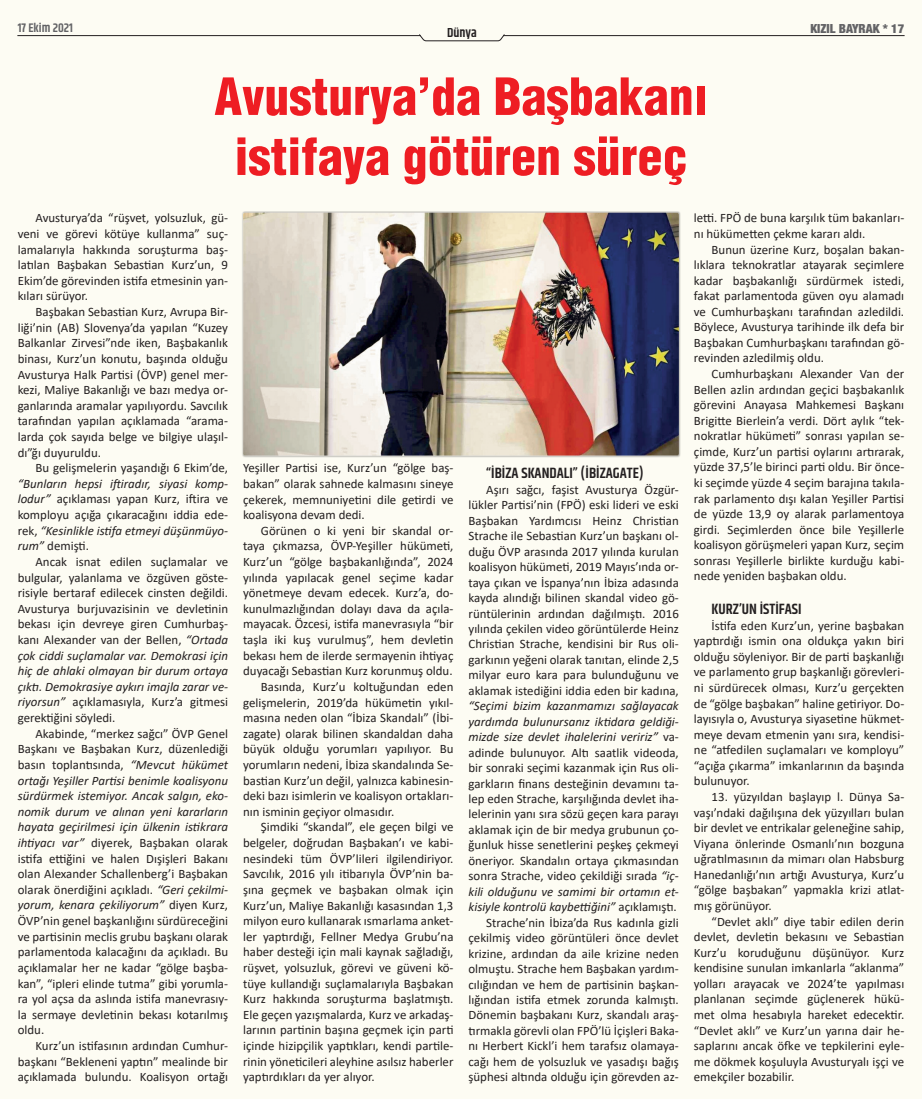
<style>
.page{position:relative;width:922px;height:1099px;background:#fff}
.page>*{position:absolute;margin:0;border:0;box-sizing:border-box;transform-origin:0 0}
.ana_başlık{font:900 condensed 50px/60px "Helvetica";color:#ee1d23;text-align:center}
.ara_başlık{font:600 15px "Khand";color:#231f20}
.t1{font:600 13.12px "Khand";color:#231f20}
.t2{font:12.88px/15.6px "Calibri";color:#231f20;text-align:justify}
.t3{font:900 condensed 12.5px "Helvetica Neue";color:#636366}
.t4{font:600 12.5px "Khand";color:#636366}
.s1{font-style:italic}
</style>
<div class="page">
<div style="left:0;top:0;width:921px;height:1098px;background:#fdfcf3"></div>
<hr style="left:18px;top:35px;width:402px;height:1px;background:#231f20">
<hr style="left:503px;top:35px;width:400px;height:1px;background:#231f20">
<svg style="left:419px;top:34px;width:85px;height:7px"></svg>
<div style="left:241px;top:211px;width:439px;height:246px;background:#231f20;opacity:.4"></div>
<img style="left:243px;top:213px;width:435px;height:242px">
<p class="t4" style="left:18px;top:20px;width:57px">17 Ekim 2021</p>
<p class="t3" style="left:810px;top:20px;width:95px">KIZIL BAYRAK * 17</p>
<p class="t1" style="left:447px;top:24px;width:31px">Dünya</p>
<p class="ana_başlık" style="left:214px;top:66px;width:494px">Avusturya’da Başbakanı istifaya götüren süreç</p>
<p class="t2" style="left:18px;top:210px;width:212px;text-indent:18px">Avusturya’da “rüşvet, yolsuzluk, gü&shy;veni ve görevi kötüye kullanma” suç&shy;lamalarıyla hakkında soruşturma baş&shy;latılan Başbakan Sebastian Kurz’un, 9<br>Ekim’de görevinden istifa etmesinin yan&shy;kıları sürüyor.</p>
<p class="t2" style="left:18px;top:303px;width:212px;text-indent:18px">Başbakan Sebastian Kurz, Avrupa Bir&shy;liği’nin (AB) Slovenya’da yapılan “Kuzey Balkanlar Zirvesi”nde iken, Başbakanlık binası, Kurz’un konutu, başında olduğu Avusturya Halk Partisi (ÖVP) genel mer&shy;kezi, Maliye Bakanlığı ve bazı medya or&shy;ganlarında aramalar yapılıyordu. Savcılık tarafından yapılan açıklamada “arama&shy;larda çok sayıda belge ve bilgiye ulaşıl&shy;dı”ğı duyuruldu.</p>
<p class="t2" style="left:18px;top:460px;width:212px;text-indent:18px">Bu gelişmelerin yaşandığı 6 Ekim’de, <span class="s1">“Bunların hepsi iftiradır, siyasi komp&shy;lodur”</span> açıklaması yapan Kurz, iftira ve komployu açığa çıkaracağını iddia ede&shy;rek, <span class="s1">“Kesinlikle istifa etmeyi düşünmüyo&shy;rum”</span> demişti.</p>
<p class="t2" style="left:18px;top:553px;width:212px;text-indent:18px">Ancak isnat edilen suçlamalar ve bulgular, yalanlama ve özgüven göste&shy;risiyle bertaraf edilecek cinsten değildi.<br>Avusturya burjuvazisinin ve devletinin bekası için devreye giren Cumhurbaş&shy;kanı Alexander van der Bellen, <span class="s1">“Ortada çok ciddi suçlamalar var. Demokrasi için hiç de ahlaki olmayan bir durum ortaya çıktı. Demokrasiye aykırı imajla zarar ve&shy;riyorsun”</span> açıklamasıyla, Kurz’a gitmesi gerektiğini söyledi.</p>
<p class="t2" style="left:18px;top:725px;width:212px;text-indent:18px">Akabinde, “merkez sağcı” ÖVP Genel Başkanı ve Başbakan Kurz, düzenlediği basın toplantısında, <span class="s1">“Mevcut hükümet ortağı Yeşiller Partisi benimle koalisyonu sürdürmek istemiyor. Ancak salgın, eko&shy;nomik durum ve alınan yeni kararların hayata geçirilmesi için ülkenin istikrara ihtiyacı var”</span> diyerek, Başbakan olarak istifa ettiğini ve halen Dışişleri Bakanı olan Alexander Schallenberg’i Başbakan olarak önerdiğini açıkladı. <span class="s1">“Geri çekilmi&shy;yorum, kenara çekiliyorum”</span> diyen Kurz, ÖVP’nin genel başkanlığını sürdüreceğini ve partisinin meclis grubu başkanı olarak parlamentoda kalacağını da açıkladı. Bu açıklamalar her ne kadar “gölge başba&shy;kan”, “ipleri elinde tutma” gibi yorumla&shy;ra yol açsa da aslında istifa manevrasıy&shy;la sermaye devletinin bekası kotarılmış oldu.</p>
<p class="t2" style="left:18px;top:1037px;width:212px;text-indent:18px">Kurz’un istifasının ardından Cumhur&shy;başkanı “Bekleneni yaptın” mealinde bir açıklamada bulundu. Koalisyon ortağı</p>
<p class="t2" style="left:243px;top:460px;width:212px">Yeşiller Partisi ise, Kurz’un “gölge baş&shy;bakan” olarak sahnede kalmasını sineye çekerek, memnuniyetini dile getirdi ve koalisyona devam dedi.</p>
<p class="t2" style="left:243px;top:522px;width:212px;text-indent:18px">Görünen o ki yeni bir skandal or&shy;taya çıkmazsa, ÖVP-Yeşiller hükümeti, Kurz’un “gölge başbakanlığında”, 2024 yılında yapılacak genel seçime kadar yönetmeye devam edecek. Kurz’a, do&shy;kunulmazlığından dolayı dava da açıla&shy;mayacak. Özcesi, istifa manevrasıyla “bir taşla iki kuş vurulmuş”, hem devletin bekası hem de ilerde sermayenin ihtiyaç duyacağı Sebastian Kurz korunmuş oldu.</p>
<p class="t2" style="left:243px;top:678px;width:212px;text-indent:18px">Basında, Kurz’u koltuğundan eden gelişmelerin, 2019’da hükümetin yıkıl&shy;masına neden olan “İbiza Skandalı” (İbi&shy;zagate) olarak bilinen skandaldan daha büyük olduğu yorumları yapılıyor. Bu yorumların nedeni, İbiza skandalında Se&shy;bastian Kurz’un değil, yalnızca kabinesin&shy;deki bazı isimlerin ve koalisyon ortakları&shy;nın isminin geçiyor olmasıdır.</p>
<p class="t2" style="left:243px;top:819px;width:212px;text-indent:18px">Şimdiki “skandal”, ele geçen bilgi ve belgeler, doğrudan Başbakan’ı ve kabi&shy;nesindeki tüm ÖVP’lileri ilgilendiriyor.<br>Savcılık, 2016 yılı itibarıyla ÖVP’nin ba&shy;şına geçmek ve başbakan olmak için Kurz’un, Maliye Bakanlığı kasasından 1,3 milyon euro kullanarak ısmarlama anket&shy;ler yaptırdığı, Fellner Medya Grubu’na haber desteği için mali kaynak sağladığı, rüşvet, yolsuzluk, görevi ve güveni kö&shy;tüye kullandığı suçlamalarıyla Başbakan Kurz hakkında soruşturma başlatmıştı.<br>Ele geçen yazışmalarda, Kurz ve arkadaş&shy;larının partinin başına geçmek için parti içinde hizipçilik yaptıkları, kendi partile&shy;rinin yöneticileri aleyhine asılsız haberler yaptırdıkları da yer alıyor.</p>
<p class="ara_başlık" style="left:486px;top:463px;width:159px">“İBIZA SKANDALI” (İBIZAGATE)</p>
<p class="t2" style="left:468px;top:481px;width:212px;text-indent:18px">Aşırı sağcı, faşist Avusturya Özgür&shy;lükler Partisi’nin (FPÖ) eski lideri ve eski Başbakan Yardımcısı Heinz Christian Strache ile Sebastian Kurz’un başkanı ol&shy;duğu ÖVP arasında 2017 yılında kurulan koalisyon hükümeti, 2019 Mayıs’ında or&shy;taya çıkan ve İspanya’nın İbiza adasında kayda alındığı bilinen skandal video gö&shy;rüntülerinin ardından dağılmıştı. 2016 yılında çekilen video görüntülerde Heinz Christian Strache, kendisini bir Rus oli&shy;garkının yeğeni olarak tanıtan, elinde 2,5 milyar euro kara para bulunduğunu ve aklamak istediğini iddia eden bir kadına, <span class="s1">“Seçimi bizim kazanmamızı sağlayacak yardımda bulunursanız iktidara geldiği&shy;mizde size devlet ihalelerini veririz”</span> va&shy;adinde bulunuyor. Altı saatlik videoda, bir sonraki seçimi kazanmak için Rus oli&shy;garkların finans desteğinin devamını ta&shy;lep eden Strache, karşılığında devlet iha&shy;lelerinin yanı sıra sözü geçen kara parayı aklamak için de bir medya grubunun ço&shy;ğunluk hisse senetlerini peşkeş çekmeyi öneriyor. Skandalın ortaya çıkmasından sonra Strache, video çekildiği sırada <span class="s1">“iç&shy;kili olduğunu ve samimi bir ortamın et&shy;kisiyle kontrolü kaybettiğini”</span> açıklamıştı.</p>
<p class="t2" style="left:468px;top:914px;width:212px;text-indent:18px">Strache’nin İbiza’da Rus kadınla gizli çekilmiş video görüntüleri önce devlet krizine, ardından da aile krizine neden olmuştu. Strache hem Başbakan yardım&shy;cılığından ve hem de partisinin başkan&shy;lığından istifa etmek zorunda kalmıştı.<br>Dönemin başbakanı Kurz, skandalı araş&shy;tırmakla görevli olan FPÖ’lü İçişleri Baka&shy;nı Herbert Kickl’i hem tarafsız olamaya&shy;cağı hem de yolsuzluk ve yasadışı bağış şüphesi altında olduğu için görevden az-</p>
<p class="t2" style="left:693px;top:210px;width:212px">letti. FPÖ de buna karşılık tüm bakanları&shy;nı hükümetten çekme kararı aldı.</p>
<p class="t2" style="left:693px;top:241px;width:212px;text-indent:18px">Bunun üzerine Kurz, boşalan bakan&shy;lıklara teknokratlar atayarak seçimlere kadar başbakanlığı sürdürmek istedi, fakat parlamentoda güven oyu alamadı ve Cumhurbaşkanı tarafından azledildi.<br>Böylece, Avusturya tarihinde ilk defa bir Başbakan Cumhurbaşkanı tarafından gö&shy;revinden azledilmiş oldu.</p>
<p class="t2" style="left:693px;top:366px;width:212px;text-indent:18px">Cumhurbaşkanı Alexander Van der Bellen azlin ardından geçici başbakanlık görevini Anayasa Mahkemesi Başkanı Brigitte Bierlein’a verdi. Dört aylık “tek&shy;nokratlar hükümeti” sonrası yapılan se&shy;çimde, Kurz’un partisi oylarını artırarak, yüzde 37,5’le birinci parti oldu. Bir önce&shy;ki seçimde yüzde 4 seçim barajına takıla&shy;rak parlamento dışı kalan Yeşiller Partisi de yüzde 13,9 oy alarak parlamentoya girdi. Seçimlerden önce bile Yeşillerle koalisyon görüşmeleri yapan Kurz, seçim sonrası Yeşillerle birlikte kurduğu kabi&shy;nede yeniden başbakan oldu.</p>
<p class="ara_başlık" style="left:711px;top:599px;width:91px">KURZ’UN ISTIFASI</p>
<p class="t2" style="left:693px;top:617px;width:212px;text-indent:18px">İstifa eden Kurz’un, yerine başbakan yaptırdığı ismin ona oldukça yakın biri olduğu söyleniyor. Bir de parti başkanlığı ve parlamento grup başkanlığı görevleri&shy;ni sürdürecek olması, Kurz’u gerçekten de “gölge başbakan” haline getiriyor. Do&shy;layısıyla o, Avusturya siyasetine hükmet&shy;meye devam etmenin yanı sıra, kendisi&shy;ne “atfedilen suçlamaları ve komployu” “açığa çıkarma” imkanlarının da başında bulunuyor.</p>
<p class="t2" style="left:693px;top:788px;width:212px;text-indent:18px">13. yüzyıldan başlayıp l. Dünya Sa&shy;vaşı’ndaki dağılışına dek yüzyılları bulan bir devlet ve entrikalar geleneğine sahip, Viyana önlerinde Osmanlı’nın bozguna uğratılmasının da mimarı olan Habsburg Hanedanlığı’nın artığı Avusturya, Kurz’u “gölge başbakan” yapmakla krizi atlat&shy;mış görünüyor.</p>
<p class="t2" style="left:693px;top:913px;width:212px;text-indent:18px">“Devlet aklı” diye tabir edilen derin devlet, devletin bekasını ve Sebastian Kurz’u koruduğunu düşünüyor. Kurz kendisine sunulan imkanlarla “aklanma” yolları arayacak ve 2024’te yapılması planlanan seçimde güçlenerek hükü&shy;met olma hesabıyla hareket edecektir. “Devlet aklı” ve Kurz’un yarına dair he&shy;saplarını ancak öfke ve tepkilerini eyle&shy;me dökmek koşuluyla Avusturyalı işçi ve emekçiler bozabilir.</p>
</div>
